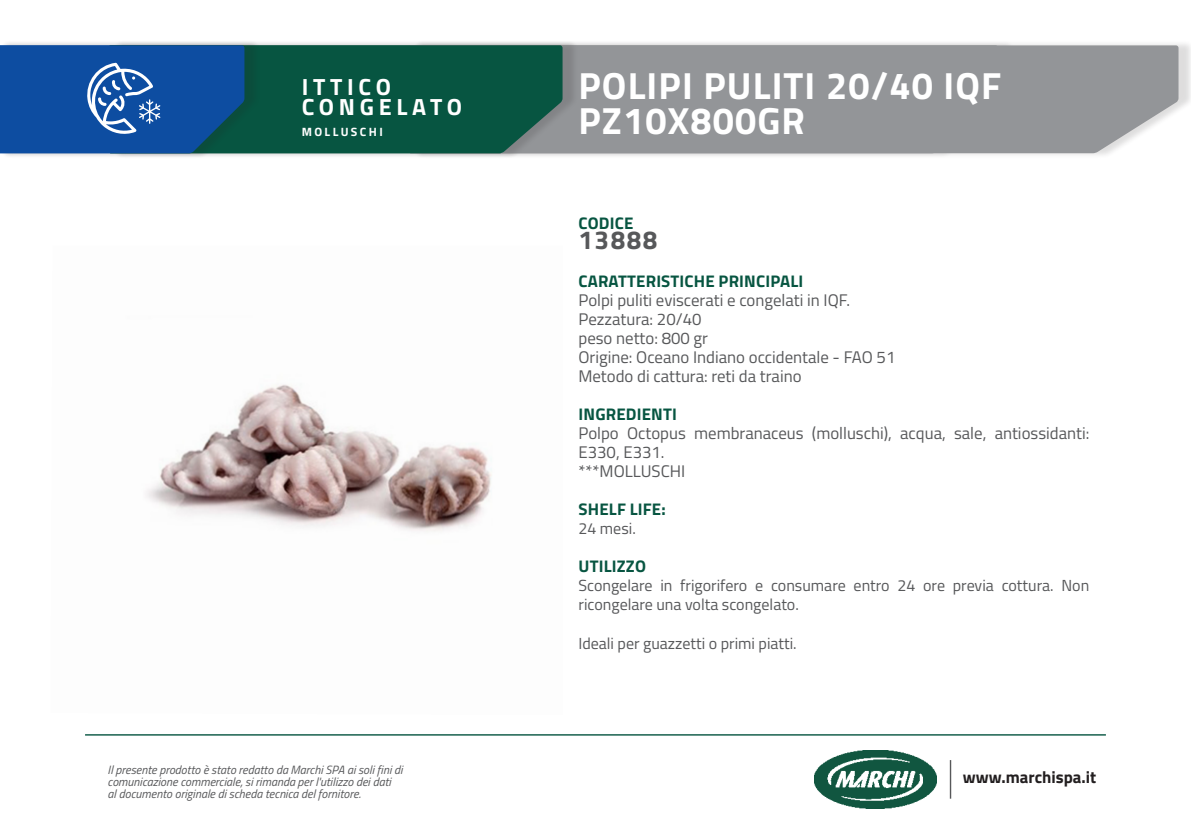
<style>
.page{position:relative;width:1191px;height:840px;background:#fff}
.page>*{position:absolute;margin:0;border:0;box-sizing:border-box;transform-origin:0 0}
.t1{font:700 37.8px/34.2px "Titillium Web";letter-spacing:.03em;color:#fff}
.t2{font:700 26px "Titillium Web";letter-spacing:.06em;color:#57585a}
.t3{font:700 23.4px/19.8px "Titillium Web";letter-spacing:.2em;color:#fff}
.t4{font:16.8px/19px "Titillium Web";color:#57585a}
.t5{font:700 16.8px "Titillium Web";letter-spacing:.01em;color:#075541}
.t6{font:700 16.8px "Titillium Web";color:#231f20}
.t7{font:16px/19px "Titillium Web";color:#57585a}
.t8{font:italic 12px/12px "Titillium Web";color:#57585a}
.t9{font:700 12px "Titillium Web";letter-spacing:.2em;color:#fff}
</style>
<div class="page">
<hr style="left:949px;top:759px;width:2px;height:39px;background:#57585a">
<img style="left:814px;top:750px;width:122px;height:58px">
<hr style="left:85px;top:733px;width:1021px;height:2px;background:#075541">
<div style="left:413px;top:40px;width:778px;height:119px;background:#231f20;opacity:.15"></div>
<div style="left:578px;top:45px;width:600px;height:108px;background:#939598"></div>
<div style="left:113px;top:40px;width:465px;height:119px;background:#231f20;opacity:.15"></div>
<div style="left:260px;top:45px;width:302px;height:108px;background:#075541"></div>
<div style="left:0;top:40px;width:260px;height:119px;background:#231f20;opacity:.15"></div>
<svg style="left:0;top:45px;width:244px;height:108px;background:#1956a0"></svg>
<img style="left:146px;top:384px;width:346px;height:148px">
<p class="t3" style="left:302px;top:76px;width:162px">ITTICO<br>CONGELATO</p>
<p class="t9" style="left:302px;top:123px;width:83px">MOLLUSCHI</p>
<p class="t3" style="left:302px;top:92px;width:91px">ITTICO</p>
<p class="t8" style="left:108px;top:762px;width:296px">Il presente prodotto è stato redatto da Marchi SPA ai soli fini di comunicazione commerciale, si rimanda per l'utilizzo dei dati<br>al documento originale di scheda tecnica del fornitore.</p>
<p class="t1" style="left:578px;top:67px;width:424px">POLIPI PULITI 20/40 IQF<br>PZ10X800GR</p>
<p class="t1" style="left:617px;top:89px;width:231px">Crudo veneto</p>
<p class="t5" style="left:578px;top:210px;width:56px">CODICE</p>
<p class="t2" style="left:578px;top:220px;width:81px">13888</p>
<p class="t5" style="left:578px;top:268px;width:226px">CARATTERISTICHE PRINCIPALI</p>
<p class="t4" style="left:578px;top:290px;width:273px">Polpi puliti eviscerati e congelati in IQF.</p>
<p class="t4" style="left:578px;top:309px;width:125px">Pezzatura: 20/40</p>
<p class="t4" style="left:578px;top:328px;width:131px">peso netto: 800 gr</p>
<p class="t4" style="left:578px;top:347px;width:318px">Origine: Oceano Indiano occidentale - FAO 51</p>
<p class="t4" style="left:578px;top:366px;width:225px">Metodo di cattura: reti da traino</p>
<p class="t5" style="left:578px;top:401px;width:100px">INGREDIENTI</p>
<p class="t4" style="left:578px;top:423px;width:512px">Polpo Octopus membranaceus (molluschi), acqua, sale, antiossidanti:<br>E330, E331.</p>
<p class="t4" style="left:578px;top:461px;width:108px">***MOLLUSCHI</p>
<p class="t5" style="left:578px;top:496px;width:89px">SHELF LIFE:</p>
<p class="t7" style="left:578px;top:518px;width:59px">24 mesi.</p>
<p class="t5" style="left:578px;top:553px;width:69px">UTILIZZO</p>
<p class="t7" style="left:578px;top:575px;width:512px">Scongelare in frigorifero e consumare entro 24 ore previa cottura. Non ricongelare una volta scongelato.</p>
<p class="t7" style="left:578px;top:632px;width:220px">Ideali per guazzetti o primi piatti.</p>
<p class="t6" style="left:963px;top:764px;width:135px">www.marchispa.it</p>
</div>
